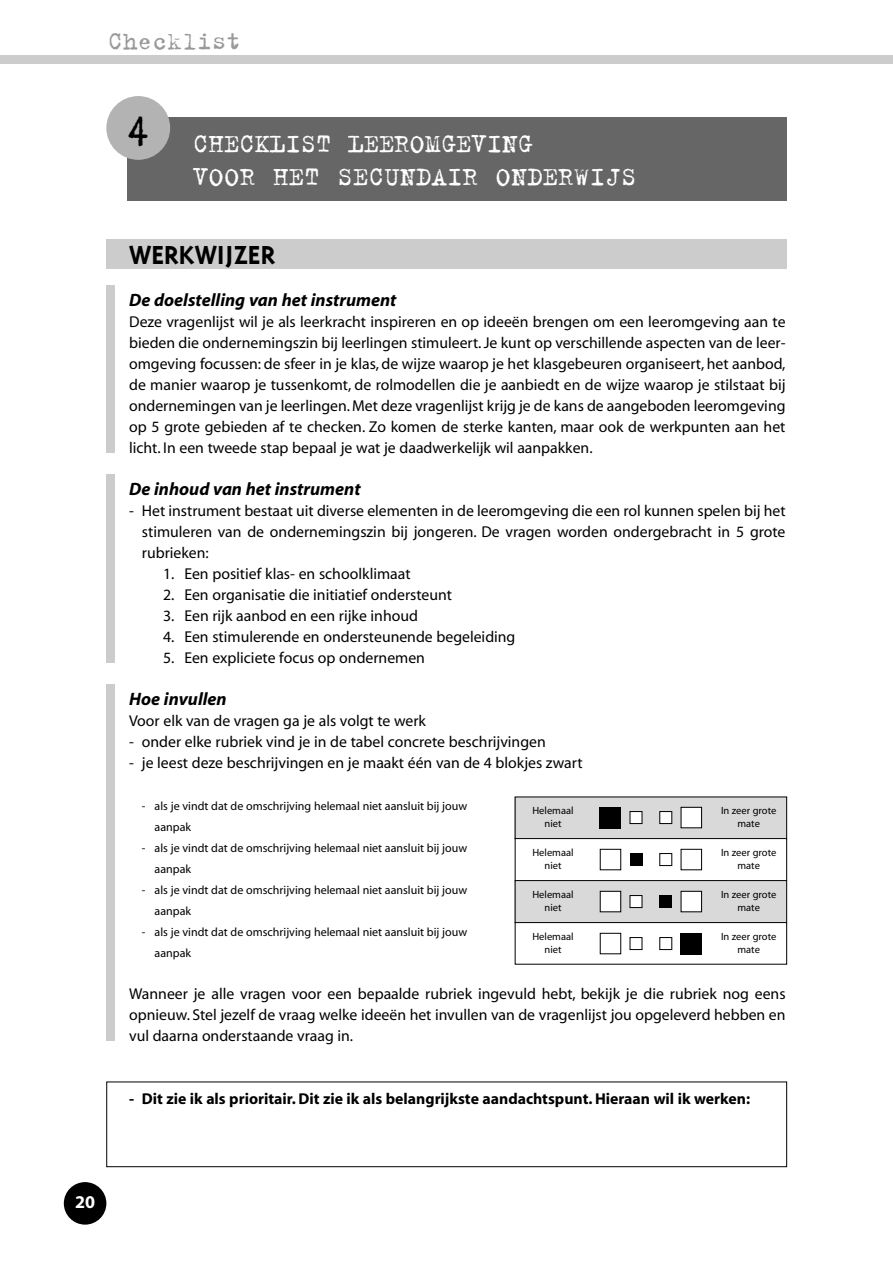
<style>
.page{position:relative;width:893px;height:1263px;background:#fff}
.page>*{position:absolute;margin:0;border:0;box-sizing:border-box;transform-origin:0 0}
.t1{font:45px "Trixie";color:#000}
.t2{font:700 30px "Triplex";color:#000}
.t3{font:28.5px/33px "Trixie";color:#fff}
.t4{font:27px "Trixie";color:#999}
.t5{font:italic 700 18px "Myriad";color:#000}
.t6{font:700 18px "Myriad";color:#fff}
.t7{font:15.75px/21px "Myriad";color:#000;text-align:justify}
.t8{font:700 15.75px "Myriad";color:#000}
.t9{font:12px/21px "Myriad";color:#000}
.t10{font:10.5px/12.6px "Myriad";color:#000;text-align:center}
</style>
<div class="page">
<div style="left:0;top:55px;width:892px;height:9px;background:#ccc"></div>
<div style="left:64px;top:1182px;width:42px;height:43px;background:#000;border-radius:50%"></div>
<div style="left:106px;top:239px;width:681px;height:29px;background:#ccc"></div>
<div style="left:128px;top:117px;width:659px;height:84px;background:#666"></div>
<div style="left:106px;top:96px;width:64px;height:64px;background:#b3b3b3;border-radius:50%"></div>
<div style="left:106px;top:285px;width:9px;height:168px;background:#ccc"></div>
<div style="left:106px;top:474px;width:9px;height:189px;background:#ccc"></div>
<div style="left:106px;top:684px;width:9px;height:357px;background:#ccc"></div>
<svg style="left:514px;top:796px;width:273px;height:169px"></svg>
<div style="left:600px;top:807px;width:21px;height:21px;background:#000"></div>
<div style="left:630px;top:812px;width:11px;height:11px;background:#fff"></div>
<div style="left:629px;top:811px;width:13px;height:13px;border:1px solid #000"></div>
<div style="left:660px;top:812px;width:11px;height:11px;background:#fff"></div>
<div style="left:659px;top:811px;width:13px;height:13px;border:1px solid #000"></div>
<div style="left:681px;top:808px;width:20px;height:19px;background:#fff"></div>
<div style="left:680px;top:807px;width:22px;height:21px;border:1px solid #000"></div>
<div style="left:600px;top:850px;width:20px;height:19px;background:#fff"></div>
<div style="left:600px;top:849px;width:21px;height:21px;border:1px solid #000"></div>
<div style="left:629px;top:853px;width:13px;height:13px;background:#000"></div>
<div style="left:660px;top:854px;width:11px;height:11px;background:#fff"></div>
<div style="left:659px;top:853px;width:13px;height:13px;border:1px solid #000"></div>
<div style="left:681px;top:850px;width:20px;height:19px;background:#fff"></div>
<div style="left:680px;top:849px;width:22px;height:21px;border:1px solid #000"></div>
<div style="left:600px;top:892px;width:20px;height:19px;background:#fff"></div>
<div style="left:600px;top:891px;width:21px;height:21px;border:1px solid #000"></div>
<div style="left:630px;top:896px;width:11px;height:11px;background:#fff"></div>
<div style="left:629px;top:895px;width:13px;height:13px;border:1px solid #000"></div>
<div style="left:659px;top:895px;width:13px;height:13px;background:#000"></div>
<div style="left:681px;top:892px;width:20px;height:19px;background:#fff"></div>
<div style="left:680px;top:891px;width:22px;height:21px;border:1px solid #000"></div>
<div style="left:600px;top:934px;width:20px;height:19px;background:#fff"></div>
<div style="left:600px;top:933px;width:21px;height:21px;border:1px solid #000"></div>
<div style="left:630px;top:938px;width:11px;height:11px;background:#fff"></div>
<div style="left:629px;top:937px;width:13px;height:13px;border:1px solid #000"></div>
<div style="left:660px;top:938px;width:11px;height:11px;background:#fff"></div>
<div style="left:659px;top:937px;width:13px;height:13px;border:1px solid #000"></div>
<div style="left:680px;top:933px;width:22px;height:21px;background:#000"></div>
<div style="left:106px;top:1082px;width:681px;height:85px;border:1px solid #000"></div>
<h3 class="t4" style="left:108px;top:24px;width:135px">Checklist</h3>
<h1 class="t1" style="left:126px;top:100px;width:26px">4</h1>
<h3 class="t3" style="left:193px;top:125px;width:445px">CHECKLIST LEEROMGEVING<br>VOOR HET SECUNDAIR ONDERWIJS</h3>
<h2 class="t2" style="left:129px;top:243px;width:148px">WERKWIJZER</h2>
<p class="t5" style="left:129px;top:293px;width:269px">De doelstelling van het instrument</p>
<p class="t7" style="left:129px;top:313px;width:658px">Deze vragenlijst wil je als leerkracht inspireren en op ideeën brengen om een leeromgeving aan te bieden die ondernemingszin bij leerlingen stimuleert. Je kunt op verschillende aspecten van de leer&shy;omgeving focussen: de sfeer in je klas, de wijze waarop je het klasgebeuren organiseert, het aanbod, de manier waarop je tussenkomt, de rolmodellen die je aanbiedt en de wijze waarop je stilstaat bij ondernemingen van je leerlingen. Met deze vragenlijst krijg je de kans de aangeboden leeromgeving op 5 grote gebieden af te checken. Zo komen de sterke kanten, maar ook de werkpunten aan het licht. In een tweede stap bepaal je wat je daadwerkelijk wil aanpakken.</p>
<p class="t5" style="left:129px;top:482px;width:233px">De inhoud van het instrument</p>
<p class="t7" style="left:142px;top:502px;width:645px;text-indent:-13px">- Het instrument bestaat uit diverse elementen in de leeromgeving die een rol kunnen spelen bij het stimuleren van de ondernemingszin bij jongeren. De vragen worden ondergebracht in 5 grote rubrieken:</p>
<p class="t7" style="left:163px;top:565px;width:249px">1. Een positief klas- en schoolklimaat</p>
<p class="t7" style="left:163px;top:586px;width:290px">2. Een organisatie die initiatief ondersteunt</p>
<p class="t7" style="left:163px;top:607px;width:256px">3. Een rijk aanbod en een rijke inhoud</p>
<p class="t7" style="left:163px;top:628px;width:354px">4. Een stimulerende en ondersteunende begeleiding</p>
<p class="t7" style="left:163px;top:649px;width:263px">5. Een expliciete focus op ondernemen</p>
<p class="t5" style="left:129px;top:692px;width:99px">Hoe invullen</p>
<p class="t7" style="left:129px;top:712px;width:298px">Voor elk van de vragen ga je als volgt te werk</p>
<p class="t7" style="left:129px;top:733px;width:418px">- onder elke rubriek vind je in de tabel concrete beschrijvingen</p>
<p class="t7" style="left:129px;top:754px;width:455px">- je leest deze beschrijvingen en je maakt één van de 4 blokjes zwart</p>
<p class="t9" style="left:155px;top:797px;width:314px;text-indent:-13px">- als je vindt dat de omschrijving helemaal niet aansluit bij jouw aanpak</p>
<p class="t9" style="left:155px;top:839px;width:314px;text-indent:-13px">- als je vindt dat de omschrijving helemaal niet aansluit bij jouw aanpak</p>
<p class="t9" style="left:155px;top:881px;width:314px;text-indent:-13px">- als je vindt dat de omschrijving helemaal niet aansluit bij jouw aanpak</p>
<p class="t9" style="left:155px;top:923px;width:314px;text-indent:-13px">- als je vindt dat de omschrijving helemaal niet aansluit bij jouw aanpak</p>
<p class="t7" style="left:129px;top:985px;width:658px">Wanneer je alle vragen voor een bepaalde rubriek ingevuld hebt, bekijk je die rubriek nog eens opnieuw. Stel jezelf de vraag welke ideeën het invullen van de vragenlijst jou opgeleverd hebben en vul daarna onderstaande vraag in.</p>
<p class="t10" style="left:532px;top:805px;width:43px">Helemaal niet</p>
<p class="t10" style="left:721px;top:805px;width:57px">In zeer grote mate</p>
<p class="t10" style="left:532px;top:847px;width:43px">Helemaal niet</p>
<p class="t10" style="left:721px;top:847px;width:57px">In zeer grote mate</p>
<p class="t10" style="left:532px;top:889px;width:43px">Helemaal niet</p>
<p class="t10" style="left:721px;top:889px;width:57px">In zeer grote mate</p>
<p class="t10" style="left:532px;top:931px;width:43px">Helemaal niet</p>
<p class="t10" style="left:721px;top:931px;width:57px">In zeer grote mate</p>
<p class="t8" style="left:129px;top:1093px;width:622px">- Dit zie ik als prioritair. Dit zie ik als belangrijkste aandachtspunt. Hieraan wil ik werken:</p>
<p class="t6" style="left:75px;top:1195px;width:21px">20</p>
</div>
